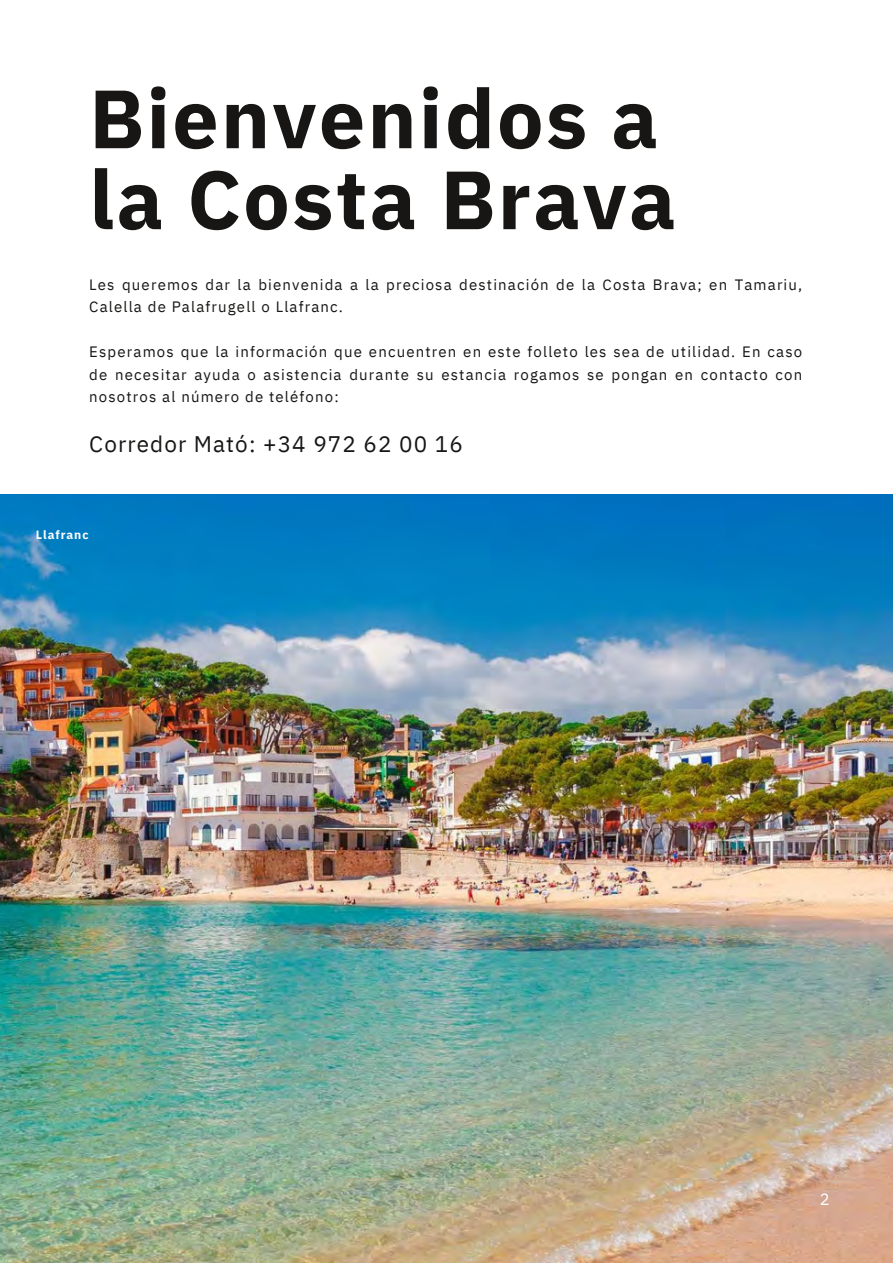
<style>
.page{position:relative;width:893px;height:1264px;background:#fff}
.page>*{position:absolute;margin:0;border:0;box-sizing:border-box;transform-origin:0 0}
.t1{font:700 82.5px "IBM Plex Sans";letter-spacing:.025em;color:#171615}
.t2{font:22.5px "IBM Plex Sans";letter-spacing:.05em;color:#171615}
.t3{font:16.5px "IBM Plex Sans";color:#fff}
.t4{font:15px/22.5px "IBM Plex Sans";letter-spacing:.075em;color:#171615}
.t5{font:700 12px "IBM Plex Sans";letter-spacing:.08em;color:#fff}
</style>
<div class="page">
<img style="left:0;top:495px;width:892px;height:767px">
<p class="t1" style="left:89px;top:64px;width:570px">Bienvenidos a</p>
<p class="t1" style="left:89px;top:145px;width:588px">la Costa Brava</p>
<p class="t4" style="left:89px;top:273px;width:714px">Les queremos dar la bienvenida a la preciosa destinación de la Costa Brava; en Tamariu,<br>Calella de Palafrugell o Llafranc.</p>
<p class="t4" style="left:89px;top:340px;width:714px;text-align:justify">Esperamos que la información que encuentren en este folleto les sea de utilidad. En caso de necesitar ayuda o asistencia durante su estancia rogamos se pongan en contacto con nosotros al número de teléfono:</p>
<p class="t2" style="left:89px;top:429px;width:375px">Corredor Mató: +34 972 62 00 16</p>
<p class="t5" style="left:36px;top:527px;width:54px">Llafranc</p>
<p class="t3" style="left:819px;top:1187px;width:11px">2</p>
</div>
